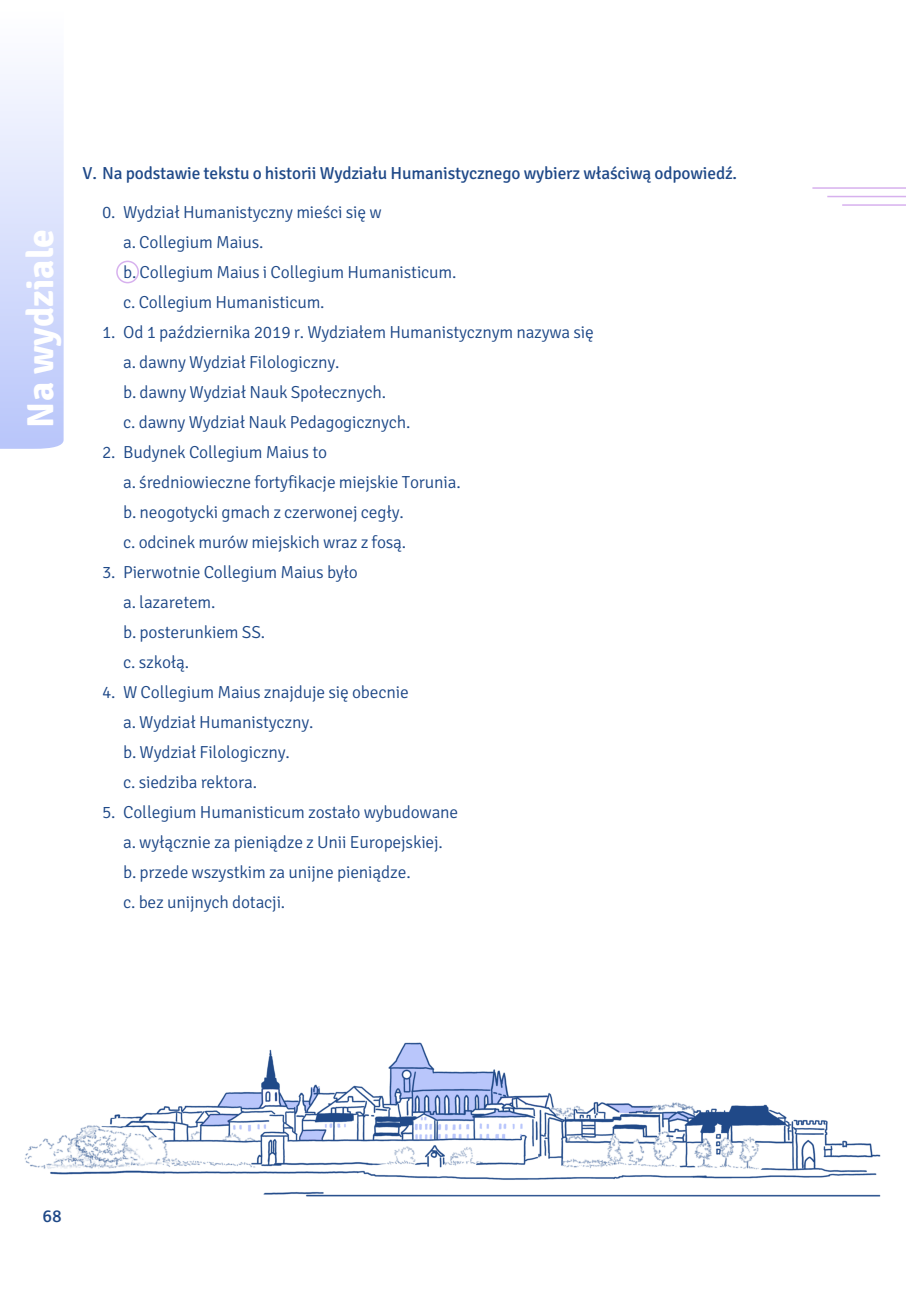
<style>
.page{position:relative;width:906px;height:1289px;background:#fff}
.page>*{position:absolute;margin:0;border:0;box-sizing:border-box;transform-origin:0 0}
.t1{font:700 37.5px "Signika";color:#fff}
.t2{font:18px "Signika";color:#1f4988}
.t3{font:300 17.4px/30px "Signika";letter-spacing:-.01em;color:#1f4988}
.t4{font:17.4px "Signika";letter-spacing:-.01em;color:#1f4988}
</style>
<div class="page">
<svg style="left:0;top:74px;width:64px;height:375px;background:#d6ddfc"></svg>
<img style="left:24px;top:1042px;width:857px;height:155px">
<div style="left:116px;top:260px;width:23px;height:23px;border:2px solid #d7b1ee;border-radius:50%"></div>
<hr style="left:812px;top:187px;width:94px;height:2px;background:#d7b1ee">
<hr style="left:827px;top:196px;width:79px;height:1px;background:#d7b1ee">
<hr style="left:842px;top:204px;width:64px;height:2px;background:#d7b1ee">
<h1 class="t1" style="left:18px;top:427px;width:200px;rotate:-90deg">Na wydziale</h1>
<p class="t4" style="left:82px;top:162px;width:656px">V. Na podstawie tekstu o historii Wydziału Humanistycznego wybierz właściwą odpowiedź.</p>
<p class="t3" style="left:123px;top:197px;width:335px;text-indent:-21px">0. Wydział Humanistyczny mieści się w<br>a. Collegium Maius.<br>b. Collegium Maius i Collegium Humanisticum. c. Collegium Humanisticum.</p>
<p class="t3" style="left:123px;top:317px;width:472px;text-indent:-21px">1. Od 1 października 2019 r. Wydziałem Humanistycznym nazywa się a. dawny Wydział Filologiczny.<br>b. dawny Wydział Nauk Społecznych.<br>c. dawny Wydział Nauk Pedagogicznych.</p>
<p class="t3" style="left:123px;top:437px;width:339px;text-indent:-21px">2. Budynek Collegium Maius to<br>a. średniowieczne fortyfikacje miejskie Torunia. b. neogotycki gmach z czerwonej cegły.<br>c. odcinek murów miejskich wraz z fosą.</p>
<p class="t3" style="left:123px;top:557px;width:236px;text-indent:-21px">3. Pierwotnie Collegium Maius było a. lazaretem.<br>b. posterunkiem SS.<br>c. szkołą.</p>
<p class="t3" style="left:123px;top:677px;width:287px;text-indent:-21px">4. W Collegium Maius znajduje się obecnie a. Wydział Humanistyczny.<br>b. Wydział Filologiczny.<br>c. siedziba rektora.</p>
<p class="t3" style="left:123px;top:797px;width:337px;text-indent:-21px">5. Collegium Humanisticum zostało wybudowane a. wyłącznie za pieniądze z Unii Europejskiej. b. przede wszystkim za unijne pieniądze.<br>c. bez unijnych dotacji.</p>
<p class="t2" style="left:43px;top:1204px;width:21px">68</p>
</div>
